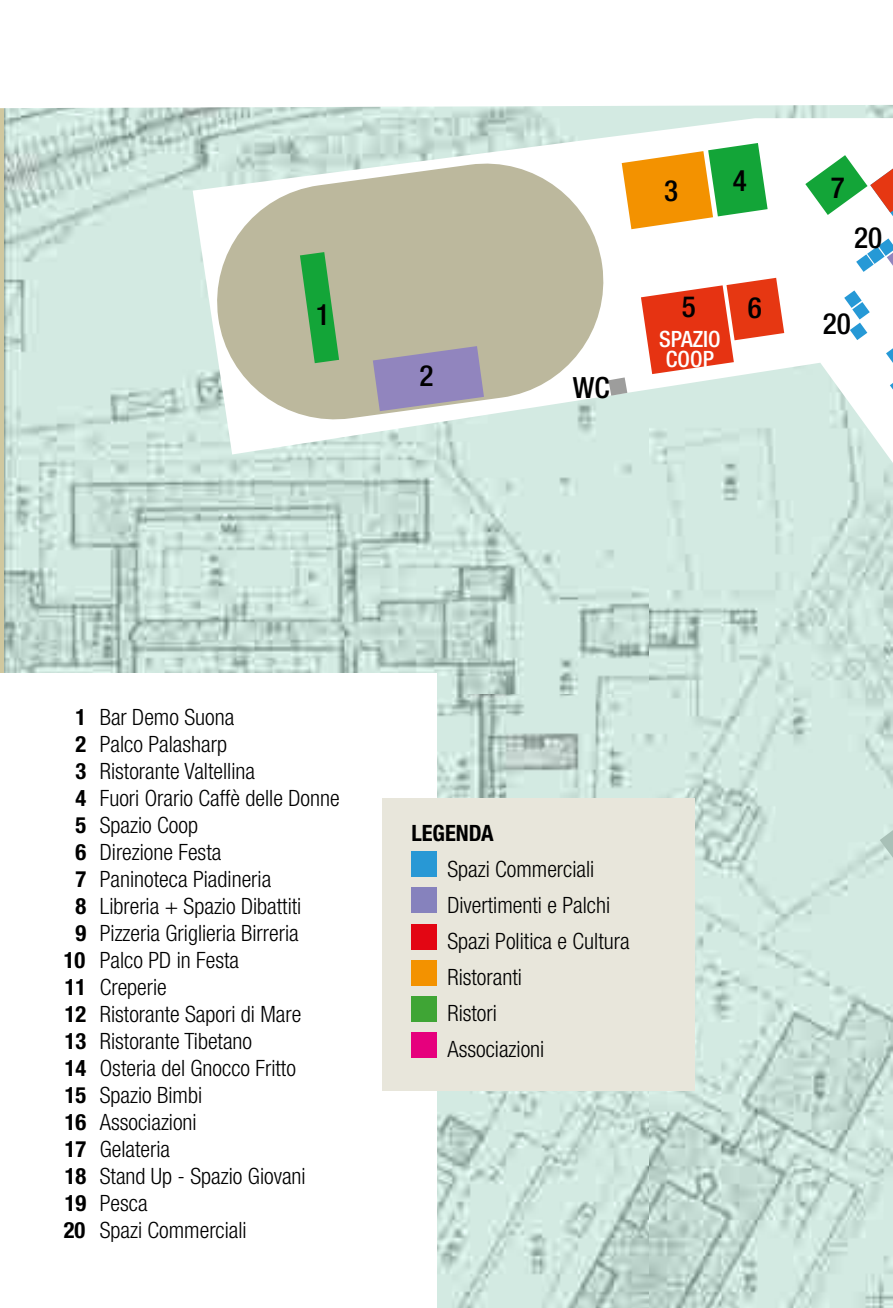
<style>
.page{position:relative;width:893px;height:1308px;background:#fff}
.page>*{position:absolute;margin:0;border:0;box-sizing:border-box;transform-origin:0 0}
.t1{font:500 condensed 29.25px "Helvetica Neue LT Std";color:#000}
.t2{font:300 condensed 22.5px/36px "Helvetica Neue LT Std";color:#000}
.t3{font:500 condensed 22.5px/20.2px "Helvetica Neue LT Std";color:#fff;text-align:center}
.t4{font:700 condensed 22.5px "Helvetica Neue LT Std";color:#000}
.s1{font-weight:700}
</style>
<div class="page">
<img style="left:5px;top:108px;width:888px;height:1199px">
<img style="left:4px;top:0;width:1px;height:1307px">
<svg style="left:193px;top:118px;width:700px;height:345px"></svg>
<svg style="left:4px;top:0;width:889px;height:108px"></svg>
<svg style="left:622px;top:143px;width:146px;height:86px"></svg>
<svg style="left:641px;top:278px;width:143px;height:96px"></svg>
<svg style="left:611px;top:377px;width:16px;height:19px"></svg>
<svg style="left:805px;top:155px;width:88px;height:61px"></svg>
<svg style="left:209px;top:156px;width:402px;height:271px;fill:#bcb89d"></svg>
<svg style="left:373px;top:346px;width:111px;height:65px;background:#9f96bb"></svg>
<svg style="left:300px;top:252px;width:39px;height:111px;background:#53ac5e"></svg>
<svg style="left:890px;top:378px;width:3px;height:17px"></svg>
<svg style="left:856px;top:233px;width:37px;height:39px"></svg>
<svg style="left:886px;top:346px;width:7px;height:17px"></svg>
<svg style="left:844px;top:290px;width:26px;height:50px"></svg>
<svg style="left:880px;top:703px;width:13px;height:232px;background:#cce3db"></svg>
<div style="left:0;top:674px;width:437px;height:633px;background:#fff"></div>
<div style="left:383px;top:798px;width:312px;height:292px;background:#e8e6db"></div>
<div style="left:411px;top:851px;width:26px;height:26px;background:#2898d5"></div>
<div style="left:411px;top:887px;width:26px;height:26px;background:#8682bd"></div>
<div style="left:411px;top:923px;width:26px;height:26px;background:#e30613"></div>
<div style="left:411px;top:959px;width:26px;height:26px;background:#f39200"></div>
<div style="left:411px;top:995px;width:26px;height:26px;background:#3fa535"></div>
<div style="left:411px;top:1031px;width:26px;height:26px;background:#e6007d"></div>
<h1 class="t1" style="left:316px;top:297px;width:16px">1</h1>
<h1 class="t1" style="left:419px;top:358px;width:16px">2</h1>
<h1 class="t1" style="left:573px;top:370px;width:38px">WC</h1>
<h1 class="t1" style="left:664px;top:173px;width:16px">3</h1>
<h1 class="t1" style="left:733px;top:163px;width:16px">4</h1>
<h1 class="t1" style="left:682px;top:289px;width:16px">5</h1>
<h1 class="t1" style="left:748px;top:290px;width:16px">6</h1>
<p class="t3" style="left:659px;top:328px;width:63px">SPAZIO<br>COOP</p>
<h1 class="t1" style="left:831px;top:170px;width:16px">7</h1>
<h1 class="t1" style="left:854px;top:220px;width:30px">20</h1>
<h1 class="t1" style="left:823px;top:306px;width:30px">20</h1>
<p class="t2" style="left:75px;top:699px;width:160px"><span class="s1">1</span> Bar Demo Suona</p>
<p class="t2" style="left:75px;top:726px;width:153px"><span class="s1">2</span> Palco Palasharp</p>
<p class="t2" style="left:75px;top:753px;width:181px"><span class="s1">3</span> Ristorante Valtellina</p>
<p class="t2" style="left:75px;top:780px;width:266px"><span class="s1">4</span> Fuori Orario Caffè delle Donne</p>
<p class="t2" style="left:75px;top:807px;width:124px"><span class="s1">5</span> Spazio Coop</p>
<p class="t2" style="left:75px;top:834px;width:147px"><span class="s1">6</span> Direzione Festa</p>
<p class="t2" style="left:75px;top:861px;width:197px"><span class="s1">7</span> Paninoteca Piadineria</p>
<p class="t2" style="left:75px;top:888px;width:227px"><span class="s1">8</span> Libreria + Spazio Dibattiti</p>
<p class="t2" style="left:75px;top:915px;width:225px"><span class="s1">9</span> Pizzeria Griglieria Birreria</p>
<p class="t2" style="left:64px;top:942px;width:177px"><span class="s1">10</span> Palco PD in Festa</p>
<p class="t2" style="left:65px;top:969px;width:104px"><span class="s1">11</span> Creperie</p>
<p class="t2" style="left:65px;top:996px;width:238px"><span class="s1">12</span> Ristorante Sapori di Mare</p>
<p class="t2" style="left:65px;top:1023px;width:189px"><span class="s1">13</span> Ristorante Tibetano</p>
<p class="t2" style="left:65px;top:1050px;width:233px"><span class="s1">14</span> Osteria del Gnocco Fritto</p>
<p class="t2" style="left:65px;top:1077px;width:139px"><span class="s1">15</span> Spazio Bimbi</p>
<p class="t2" style="left:65px;top:1104px;width:134px"><span class="s1">16</span> Associazioni</p>
<p class="t2" style="left:65px;top:1131px;width:107px"><span class="s1">17</span> Gelateria</p>
<p class="t2" style="left:65px;top:1158px;width:243px"><span class="s1">18</span> Stand Up - Spazio Giovani</p>
<p class="t2" style="left:65px;top:1185px;width:84px"><span class="s1">19</span> Pesca</p>
<p class="t2" style="left:64px;top:1212px;width:184px"><span class="s1">20</span> Spazi Commerciali</p>
<p class="t4" style="left:411px;top:819px;width:84px">LEGENDA</p>
<p class="t2" style="left:447px;top:851px;width:184px">Spazi Commerciali<br>Divertimenti e Palchi<br>Spazi Politica e Cultura<br>Ristoranti<br>Ristori<br>Associazioni</p>
</div>
